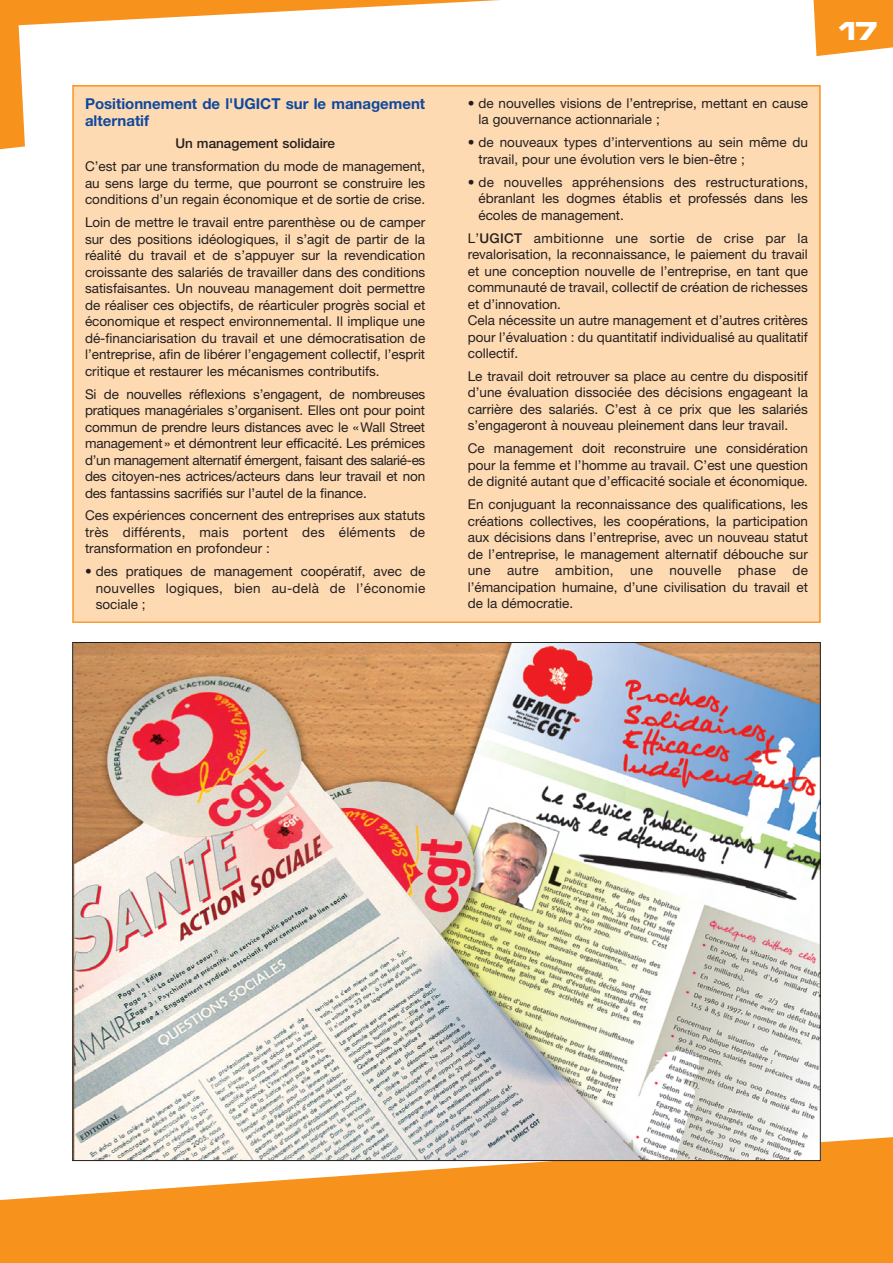
<style>
.page{position:relative;width:893px;height:1263px;background:#fff}
.page>*{position:absolute;margin:0;border:0;box-sizing:border-box;transform-origin:0 0}
.t1{font:27px "Microgramma D Bold Exte";color:#fff}
.t2{font:700 15px/16.5px "Helvetica Neue";color:#0f499d}
.t3{font:13.5px/16.5px "Helvetica Neue";color:#231f20;text-align:justify}
.t4{font:500 13.5px "Helvetica Neue";color:#231f20}
.s1{font-family:"Avant Garde";font-weight:700;font-size:18px;color:#f7931d}
.s2{font-weight:500}
</style>
<div class="page">
<svg style="left:0;top:0;width:893px;height:150px;fill:#f7931d"></svg>
<svg style="left:0;top:1137px;width:893px;height:126px;background:#f5a03c"></svg>
<svg style="left:19px;top:0;width:848px;height:150px"></svg>
<img style="left:74px;top:644px;width:745px;height:515px">
<div style="left:74px;top:87px;width:745px;height:534px;background:#fedab3"></div>
<p class="t2" style="left:85px;top:97px;width:342px">Positionnement de l'UGICT sur le management alternatif</p>
<p class="t4" style="left:175px;top:139px;width:161px">Un management solidaire</p>
<p class="t3" style="left:85px;top:160px;width:342px">C’est par une transformation du mode de management, au sens large du terme, que pourront se construire les conditions d’un regain économique et de sortie de crise.</p>
<p class="t3" style="left:85px;top:215px;width:342px">Loin de mettre le travail entre parenthèse ou de camper sur des positions idéologiques, il s’agit de partir de la réalité du travail et de s’appuyer sur la revendication croissante des salariés de travailler dans des conditions satisfaisantes. Un nouveau management doit permettre de réaliser ces objectifs, de réarticuler progrès social et économique et respect environnemental. Il implique une dé-financiarisation du travail et une démocratisation de l’entreprise, afin de libérer l’engagement collectif, l’esprit critique et restaurer les mécanismes contributifs.</p>
<p class="t3" style="left:85px;top:387px;width:342px">Si de nouvelles réflexions s’engagent, de nombreuses pratiques managériales s’organisent. Elles ont pour point commun de prendre leurs distances avec le « Wall Street management » et démontrent leur efficacité. Les prémices d’un management alternatif émergent, faisant des salarié-es des citoyen-nes actrices/acteurs dans leur travail et non des fantassins sacrifiés sur l’autel de la finance.</p>
<p class="t3" style="left:85px;top:509px;width:342px">Ces expériences concernent des entreprises aux statuts très différents, mais portent des éléments de transformation en profondeur :</p>
<p class="t3" style="left:96px;top:565px;width:331px;text-indent:-11px">• des pratiques de management coopératif, avec de nouvelles logiques, bien au-delà de l’économie sociale ;</p>
<h1 class="t1" style="left:829px;top:22px;width:50px"><span class="s1">l</span> 17</h1>
<p class="t3" style="left:478px;top:96px;width:331px;text-indent:-11px">• de nouvelles visions de l’entreprise, mettant en cause la gouvernance actionnariale ;</p>
<p class="t3" style="left:478px;top:136px;width:331px;text-indent:-11px">• de nouveaux types d’interventions au sein même du travail, pour une évolution vers le bien-être ;</p>
<p class="t3" style="left:478px;top:175px;width:331px;text-indent:-11px">• de nouvelles appréhensions des restructurations, ébranlant les dogmes établis et professés dans les écoles de management.</p>
<p class="t3" style="left:468px;top:231px;width:342px;text-align:left">L’<span class="s2">UGICT</span> ambitionne une sortie de crise par la revalorisation, la reconnaissance, le paiement du travail et une conception nouvelle de l’entreprise, en tant que communauté de travail, collectif de création de richesses et d’innovation.<br>Cela nécessite un autre management et d’autres critères pour l’évaluation : du quantitatif individualisé au qualitatif collectif.</p>
<p class="t3" style="left:468px;top:369px;width:342px">Le travail doit retrouver sa place au centre du dispositif d’une évaluation dissociée des décisions engageant la carrière des salariés. C’est à ce prix que les salariés s’engageront à nouveau pleinement dans leur travail.</p>
<p class="t3" style="left:468px;top:442px;width:342px">Ce management doit reconstruire une considération pour la femme et l’homme au travail. C’est une question de dignité autant que d’efficacité sociale et économique.</p>
<p class="t3" style="left:468px;top:497px;width:342px">En conjuguant la reconnaissance des qualifications, les créations collectives, les coopérations, la participation aux décisions dans l’entreprise, avec un nouveau statut de l’entreprise, le management alternatif débouche sur une autre ambition, une nouvelle phase de l’émancipation humaine, d’une civilisation du travail et de la démocratie.</p>
</div>
